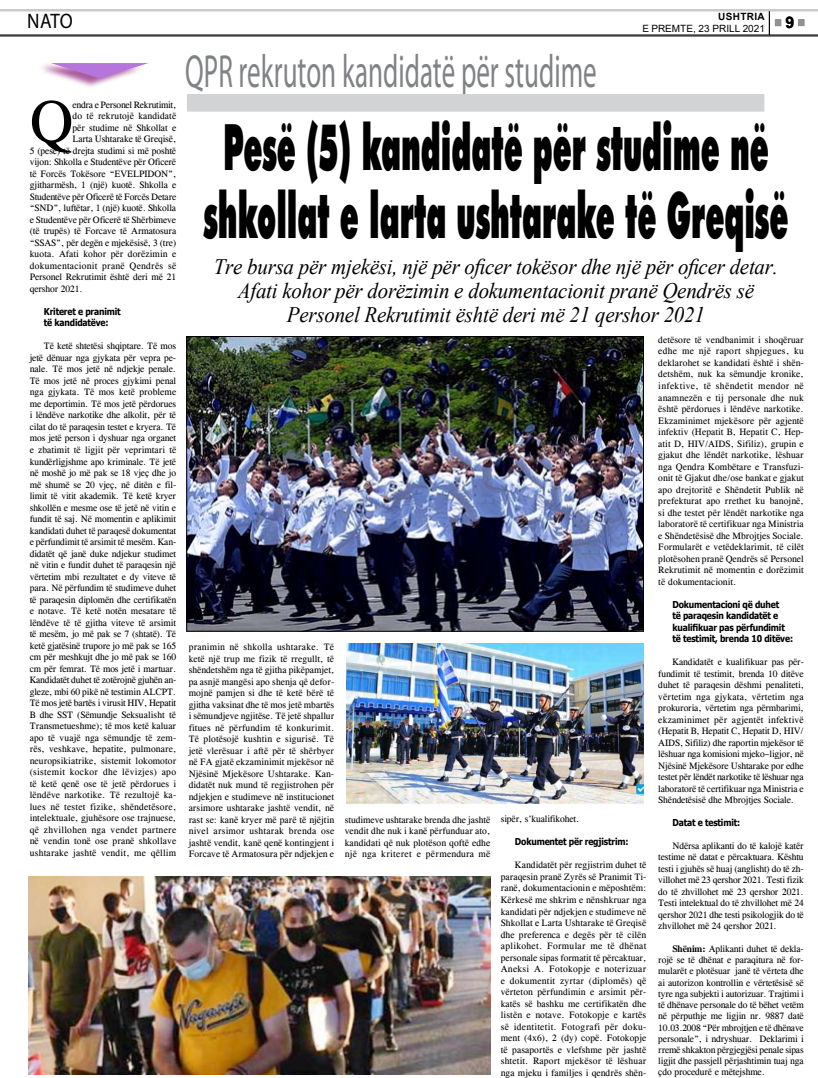
<style>
.page{position:relative;width:818px;height:1078px;background:#fff}
.page>*{position:absolute;margin:0;border:0;box-sizing:border-box;transform-origin:0 0}
.t1{font:900 64px/68px "Futura BT";color:#000;text-align:center;scale:.46 1}
.t2{font:60.3px "CG Times";color:#000}
.t3{font:46.6px "Myriad Pro";color:#808285;scale:.58 1}
.t4{font:italic 22px/24px "Times New Roman";letter-spacing:-.01em;color:#000;text-align:center;scale:.95 1}
.t5{font:21px "Myriad Pro";color:#000;scale:.9 1}
.t6{font:700 16px "Arial";color:#000}
.t7{font:10px "Arial";color:#000}
.t8{font:700 10px "Arial";letter-spacing:.035em;color:#000}
.t9{font:9.5px/11.5px "CG Times";letter-spacing:-.01em;color:#000;text-align:justify}
.t10{font:700 9.5px/11.5px "Tahoma";letter-spacing:-.02em;color:#000;scale:.9 1}
.t11{font:9.5px "CG Times";letter-spacing:.015em;color:#000}
.t12{font:9.5px "CG Times";letter-spacing:.03em;color:#000}
.s1{font-weight:700}
</style>
<div class="page">
<hr style="left:0;top:35px;width:818px;height:1px;background:#000">
<hr style="left:0;top:36px;width:818px;height:1px;background:#000">
<svg style="left:798px;top:20px;width:6px;height:6px"></svg>
<svg style="left:769px;top:12px;width:12px;height:23px"></svg>
<hr style="left:0;top:10px;width:818px;height:1px;background:#c6c8ca">
<hr style="left:0;top:11px;width:818px;height:1px;background:#c6c8ca">
<div style="left:187px;top:94px;width:577px;height:17px;background:#d1d3d4"></div>
<img style="left:188px;top:338px;width:454px;height:291px">
<div style="left:186px;top:336px;width:458px;height:295px;border:1px solid #000"></div>
<div style="left:37px;top:62px;width:112px;height:31px;background:#8e257c;opacity:.75"></div>
<svg style="left:51px;top:63px;width:98px;height:15px"></svg>
<img style="left:347px;top:643px;width:297px;height:161px">
<img style="left:28px;top:876px;width:463px;height:198px">
<h3 class="t5" style="left:27px;top:8px;width:14px">nato</h3>
<h2 class="t2" style="left:30px;top:87px;width:45px">Q</h2>
<p class="t9" style="left:73px;top:99px;width:105px">endra e Personel Rekrutimit,</p>
<p class="t11" style="left:73px;top:110px;width:105px">do të rekrutojë kandidatë</p>
<p class="t9" style="left:73px;top:122px;width:105px">për studime në Shkollat e</p>
<p class="t9" style="left:73px;top:133px;width:105px">Larta Ushtarake të Greqisë,</p>
<p class="t9" style="left:30px;top:145px;width:148px">5 (pesë) të drejta studimi si më poshtë</p>
<p class="t9" style="left:30px;top:156px;width:148px">vijon: Shkolla e Studentëve për Oficerë</p>
<p class="t9" style="left:30px;top:168px;width:148px">të Forcës Tokësore “EVELPIDON”,</p>
<p class="t9" style="left:30px;top:179px;width:148px">gjitharmësh, 1 (një) kuotë. Shkolla e</p>
<p class="t9" style="left:30px;top:191px;width:148px">Studentëve për Oficerë të Forcës Detare</p>
<p class="t9" style="left:30px;top:202px;width:148px">“SND”, luftëtar, 1 (një) kuotë. Shkolla</p>
<p class="t9" style="left:30px;top:214px;width:148px">e Studentëve për Oficerë të Shërbimeve</p>
<p class="t9" style="left:30px;top:225px;width:148px">(të trupës) të Forcave të Armatosura</p>
<p class="t9" style="left:30px;top:237px;width:148px">“SSAS”, për degën e mjekësisë, 3 (tre)</p>
<p class="t11" style="left:30px;top:248px;width:148px">kuota. Afati kohor për dorëzimin e</p>
<p class="t12" style="left:30px;top:260px;width:148px">dokumentacionit pranë Qendrës së</p>
<p class="t9" style="left:30px;top:271px;width:148px">Personel Rekrutimit është deri më 21</p>
<p class="t9" style="left:30px;top:283px;width:54px">qershor 2021.</p>
<p class="t10" style="left:44px;top:306px;width:87px">Kriteret e pranimit të kandidatëve:</p>
<p class="t9" style="left:30px;top:340px;width:148px;text-indent:14px">Të ketë shtetësi shqiptare. Të mos jetë dënuar nga gjykata për vepra pe&shy;nale. Të mos jetë në ndjekje penale.<br>Të mos jetë në proces gjykimi penal nga gjykata. Të mos ketë probleme me deportimin. Të mos jetë përdorues i lëndëve narkotike dhe alkolit, për të cilat do të paraqesin testet e kryera. Të mos jetë person i dyshuar nga organet e zbatimit të ligjit për veprimtari të kundërligjshme apo kriminale. Të jetë në moshë jo më pak se 18 vjeç dhe jo më shumë se 20 vjeç, në ditën e fil&shy;limit të vitit akademik. Të ketë kryer shkollën e mesme ose të jetë në vitin e fundit të saj. Në momentin e aplikimit kandidati duhet të paraqesë dokumentat e përfundimit të arsimit të mesëm. Kan&shy;didatët që janë duke ndjekur studimet në vitin e fundit duhet të paraqesin një vërtetim mbi rezultatet e dy viteve të para. Në përfundim të studimeve duhet të paraqesin diplomën dhe certifikatën e notave. Të ketë notën mesatare të lëndëve të të gjitha viteve të arsimit të mesëm, jo më pak se 7 (shtatë). Të ketë gjatësinë trupore jo më pak se 165 cm për meshkujt dhe jo më pak se 160 cm për femrat. Të mos jetë i martuar.<br>Kandidatët duhet të zotërojnë gjuhën an&shy;gleze, mbi 60 pikë në testimin ALCPT.<br>Të mos jetë bartës i virusit HIV, Hepatit B dhe SST (Sëmundje Seksualisht të Transmetueshme); të mos ketë kaluar apo të vuajë nga sëmundje të zem&shy;rës, veshkave, hepatite, pulmonare, neuropsikiatrike, sistemit lokomotor (sistemit kockor dhe lëvizjes) apo të ketë qenë ose të jetë përdorues i lëndëve narkotike. Të rezultojë ka&shy;lues në testet fizike, shëndetësore, intelektuale, gjuhësore ose trajnuese, që zhvillohen nga vendet partnere në vendin tonë ose pranë shkollave ushtarake jashtë vendit, me qëllim</p>
<h3 class="t3" style="left:185px;top:43px;width:711px">QPR rekruton kandidatë për studime</h3>
<p class="t8" style="left:718px;top:9px;width:48px">USHTRIA</p>
<p class="t7" style="left:642px;top:21px;width:124px">E PREMTE, 23 PRILL 2021</p>
<h3 class="t6" style="left:785px;top:11px;width:10px">9</h3>
<h1 class="t1" style="left:203px;top:113px;width:1272px">Pesë (5) kandidatë për studime në shkollat e larta ushtarake të Greqisë</h1>
<h3 class="t4" style="left:214px;top:254px;width:595px">Tre bursa për mjekësi, një për oficer tokësor dhe një për oficer detar.<br>Afati kohor për dorëzimin e dokumentacionit pranë Qendrës së<br>Personel Rekrutimit është deri më 21 qershor 2021</h3>
<p class="t9" style="left:189px;top:641px;width:147px">pranimin në shkolla ushtarake. Të ketë një trup me fizik të rregullt, të shëndetshëm nga të gjitha pikëpamjet, pa asnjë mangësi apo shenja që defor&shy;mojnë pamjen si dhe të ketë bërë të gjitha vaksinat dhe të mos jetë mbartës i sëmundjeve ngjitëse. Të jetë shpallur fitues në përfundim të konkurimit.<br>Të plotësojë kushtin e sigurisë. Të jetë vlerësuar i aftë për të shërbyer në FA gjatë ekzaminimit mjekësor në Njësinë Mjekësore Ushtarake. Kan&shy;didatët nuk mund të regjistrohen për ndjekjen e studimeve në institucionet arsimore ushtarake jashtë vendit, në rast se: kanë kryer më parë të njëjtin nivel arsimor ushtarak brenda ose jashtë vendit, kanë qenë kontingjent i Forcave të Armatosura për ndjekjen e</p>
<p class="t9" style="left:345px;top:813px;width:147px">studimeve ushtarake brenda dhe jashtë vendit dhe nuk i kanë përfunduar ato, kandidati që nuk plotëson qoftë edhe një nga kriteret e përmendura më</p>
<p class="t9" style="left:501px;top:813px;width:80px">sipër, s’kualifikohet.</p>
<p class="t10" style="left:515px;top:836px;width:128px">Dokumentet për regjistrim:</p>
<p class="t9" style="left:501px;top:859px;width:147px;text-indent:14px">Kandidatët për regjistrim duhet të paraqesin pranë Zyrës së Pranimit Ti&shy;ranë, dokumentacionin e mëposhtëm:<br>Kërkesë me shkrim e nënshkruar nga kandidati për ndjekjen e studimeve në Shkollat e Larta Ushtarake të Greqisë dhe preferenca e degës për të cilën aplikohet. Formular me të dhënat personale sipas formatit të përcaktuar, Aneksi A. Fotokopje e noterizuar e dokumentit zyrtar (diplomës) që vërteton përfundimin e arsimit për&shy;katës së bashku me certifikatën dhe listën e notave. Fotokopje e kartës së identitetit. Fotografi për doku&shy;ment (4x6), 2 (dy) copë. Fotokopje të pasaportës e vlefshme për jashtë shtetit. Raport mjekësor të lëshuar nga mjeku i familjes i qendrës shën-</p>
<p class="t9" style="left:658px;top:334px;width:147px">detësore të vendbanimit i shoqëruar edhe me një raport shpjegues, ku deklarohet se kandidati është i shën&shy;detshëm, nuk ka sëmundje kronike, infektive, të shëndetit mendor në anamnezën e tij personale dhe nuk është përdorues i lëndëve narkotike.<br>Ekzaminimet mjekësore për agjentë infektiv (Hepatit B, Hepatit C, Hep&shy;atit D, HIV/AIDS, Sifiliz), grupin e gjakut dhe lëndët narkotike, lëshuar nga Qendra Kombëtare e Transfuzi&shy;onit të Gjakut dhe/ose bankat e gjakut apo drejtoritë e Shëndetit Publik në prefekturat apo rrethet ku banojnë, si dhe testet për lëndët narkotike nga laboratorë të certifikuar nga Ministria e Shëndetësisë dhe Mbrojtjes Sociale.<br>Formularët e vetëdeklarimit, të cilët plotësohen pranë Qendrës së Personel Rekrutimit në momentin e dorëzimit të dokumentacionit.</p>
<p class="t10" style="left:672px;top:598px;width:135px">Dokumentacioni që duhet<br>të paraqesin kandidatët e kualifikuar pas përfundimit të testimit, brenda 10 ditëve:</p>
<p class="t9" style="left:658px;top:656px;width:147px;text-indent:14px">Kandidatët e kualifikuar pas për&shy;fundimit të testimit, brenda 10 ditëve duhet të paraqesin dëshmi penaliteti, vërtetim nga gjykata, vërtetim nga prokuroria, vërtetim nga përmbarimi, ekzaminimet për agjentët infektivë (Hepatit B, Hepatit C, Hepatit D, HIV/ AIDS, Sifiliz) dhe raportin mjekësor të lëshuar nga komisioni mjeko–ligjor, në Njësinë Mjekësore Ushtarake por edhe testet për lëndët narkotike të lëshuar nga laboratorë të certifikuar nga Ministria e Shëndetësisë dhe Mbrojtjes Sociale.</p>
<p class="t10" style="left:672px;top:816px;width:77px">Datat e testimit:</p>
<p class="t9" style="left:658px;top:839px;width:147px;text-indent:14px">Ndërsa aplikanti do të kalojë katër testime në datat e përcaktuara. Kështu testi i gjuhës së huaj (anglisht) do të zh&shy;villohet më 23 qershor 2021. Testi fizik do të zhvillohet më 23 qershor 2021.<br>Testi intelektual do të zhvillohet më 24 qershor 2021 dhe testi psikologjik do të zhvillohet më 24 qershor 2021.</p>
<p class="t9" style="left:658px;top:943px;width:147px;line-height:11.2px;text-indent:14px"><span class="s1">Shënim:</span> Aplikanti duhet të dekla&shy;rojë se të dhënat e paraqitura në for&shy;mularët e plotësuar janë të vërteta dhe ai autorizon kontrollin e vërtetësisë së tyre nga subjekti i autorizuar. Trajtimi i të dhënave personale do të bëhet vetëm në përputhje me ligjin nr. 9887 datë 10.03.2008 “Për mbrojtjen e të dhënave personale”, i ndryshuar. Deklarimi i rremë shkakton përgjegjësi penale sipas ligjit dhe passjell përjashtimin tuaj nga çdo procedurë e mëtejshme.</p>
</div>
